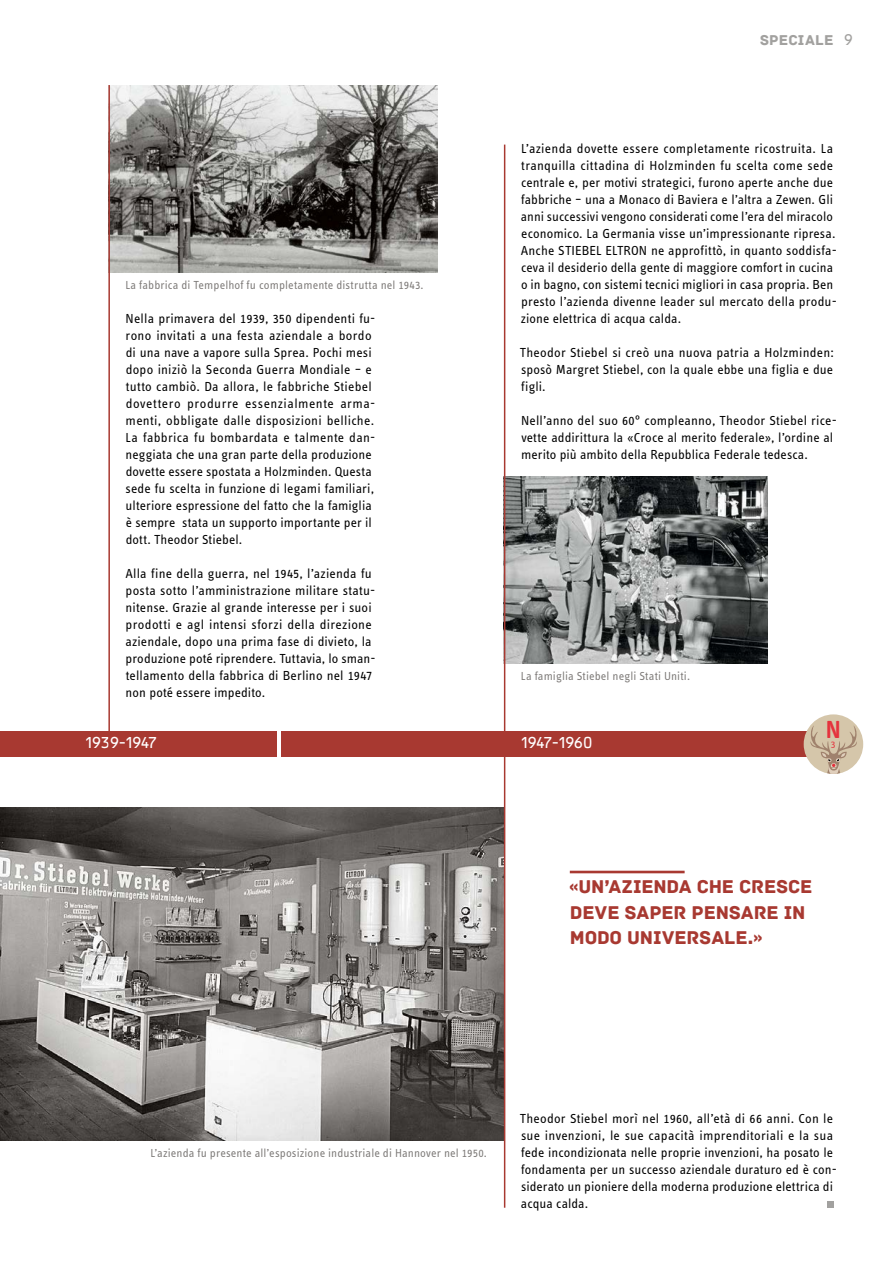
<style>
.page{position:relative;width:893px;height:1263px;background:#fff}
.page>*{position:absolute;margin:0;border:0;box-sizing:border-box;transform-origin:0 0}
.t1{font:700 25.5px "STE Info Office";color:#e5323d}
._41_Quote{font:19.5px/25.5px "Archive";letter-spacing:-.01em;color:#a83931}
.t2{font:15px "F2 FOCR Bczyk Com";color:#fff}
._91_Rubrik{font:15px "Archive";letter-spacing:.01em;color:#a2a19f}
.t3{font:14.7px "F2 FOCR Bczyk Com";color:#a2a19f}
._30_Copy{font:13.5px/17px "STE Info Text";letter-spacing:.01em;color:#000}
._40_Caption{font:12px "STE Info Text";letter-spacing:.01em;color:#7f7c7a}
.t4{font:10.5px "STE Info Office";color:#e5323d}
</style>
<div class="page">
<img style="left:505px;top:476px;width:262px;height:187px">
<img style="left:110px;top:85px;width:328px;height:187px">
<img style="left:0;top:808px;width:504px;height:332px">
<div style="left:0;top:731px;width:276px;height:26px;background:#a83931"></div>
<div style="left:281px;top:731px;width:552px;height:26px;background:#a83931"></div>
<div style="left:827px;top:1201px;width:6px;height:7px;background:#a2a19f"></div>
<hr style="left:108px;top:85px;width:2px;height:663px;background:#a83931">
<hr style="left:504px;top:145px;width:1px;height:1063px;background:#a83931">
<hr style="left:570px;top:871px;width:115px;height:2px;background:#a83931">
<div style="left:804px;top:714px;width:59px;height:60px;background:#d5c6aa;border-radius:50%"></div>
<svg style="left:810px;top:725px;width:47px;height:49px"></svg>
<p class="_40_Caption" style="left:125px;top:278px;width:300px">La fabbrica di Tempelhof fu completamente distrutta nel 1943.</p>
<p class="_30_Copy" style="left:126px;top:310px;width:251px">Nella primavera del 1939, 350 dipendenti fu&shy;rono invitati a una festa aziendale a bordo di una nave a vapore sulla Sprea. Pochi mesi dopo iniziò la Seconda Guerra Mondiale – e tutto cambiò. Da allora, le fabbriche Stiebel dovettero produrre essenzialmente arma&shy;menti, obbligate dalle disposizioni belliche.<br>La fabbrica fu bombardata e talmente dan&shy;neggiata che una gran parte della produzione dovette essere spostata a Holzminden. Questa sede fu scelta in funzione di legami familiari, ulteriore espressione del fatto che la famiglia è sempre stata un supporto importante per il dott. Theodor Stiebel.</p>
<p class="_30_Copy" style="left:125px;top:565px;width:252px">Alla fine della guerra, nel 1945, l’azienda fu posta sotto l’amministrazione militare statu&shy;nitense. Grazie al grande interesse per i suoi prodotti e agl intensi sforzi della direzione aziendale, dopo una prima fase di divieto, la produzione poté riprendere. Tuttavia, lo sman&shy;tellamento della fabbrica di Berlino nel 1947 non poté essere impedito.</p>
<p class="_91_Rubrik" style="left:760px;top:31px;width:75px">SPECIALE</p>
<p class="t3" style="left:844px;top:31px;width:10px">9</p>
<p class="_30_Copy" style="left:521px;top:140px;width:318px">L’azienda dovette essere completamente ricostruita. La tranquilla cittadina di Holzminden fu scelta come sede centrale e, per motivi strategici, furono aperte anche due fabbriche – una a Monaco di Baviera e l’altra a Zewen. Gli anni successivi vengono considerati come l’era del miracolo economico. La Germania visse un’impressionante ripresa.<br>Anche STIEBEL ELTRON ne approfittò, in quanto soddisfa&shy;ceva il desiderio della gente di maggiore comfort in cucina o in bagno, con sistemi tecnici migliori in casa propria. Ben presto l’azienda divenne leader sul mercato della produ&shy;zione elettrica di acqua calda.</p>
<p class="_30_Copy" style="left:520px;top:344px;width:315px;text-align:justify">Theodor Stiebel si creò una nuova patria a Holzminden: sposò Margret Stiebel, con la quale ebbe una figlia e due figli.</p>
<p class="_30_Copy" style="left:521px;top:412px;width:317px">Nell’anno del suo 60° compleanno, Theodor Stiebel rice&shy;vette addirittura la «Croce al merito federale», l’ordine al merito più ambito della Repubblica Federale tedesca.</p>
<p class="_40_Caption" style="left:521px;top:670px;width:171px">La famiglia Stiebel negli Stati Uniti.</p>
<p class="t2" style="left:86px;top:735px;width:72px">1939-1947</p>
<p class="t2" style="left:521px;top:735px;width:73px">1947-1960</p>
<p class="t1" style="left:826px;top:715px;width:17px">N</p>
<p class="t4" style="left:831px;top:739px;width:6px">3</p>
<p class="_41_Quote" style="left:569px;top:874px;width:245px">«UN’AZIENDA CHE CRESCE<br>DEVE SAPER PENSARE IN<br>MODO UNIVERSALE.»</p>
<p class="_40_Caption" style="left:150px;top:1146px;width:338px">L’azienda fu presente all’esposizione industriale di Hannover nel 1950.</p>
<p class="_30_Copy" style="left:520px;top:1110px;width:318px">Theodor Stiebel morì nel 1960, all’età di 66 anni. Con le sue invenzioni, le sue capacità imprenditoriali e la sua fede incondizionata nelle proprie invenzioni, ha posato le fondamenta per un successo aziendale duraturo ed è con&shy;siderato un pioniere della moderna produzione elettrica di acqua calda.</p>
</div>
